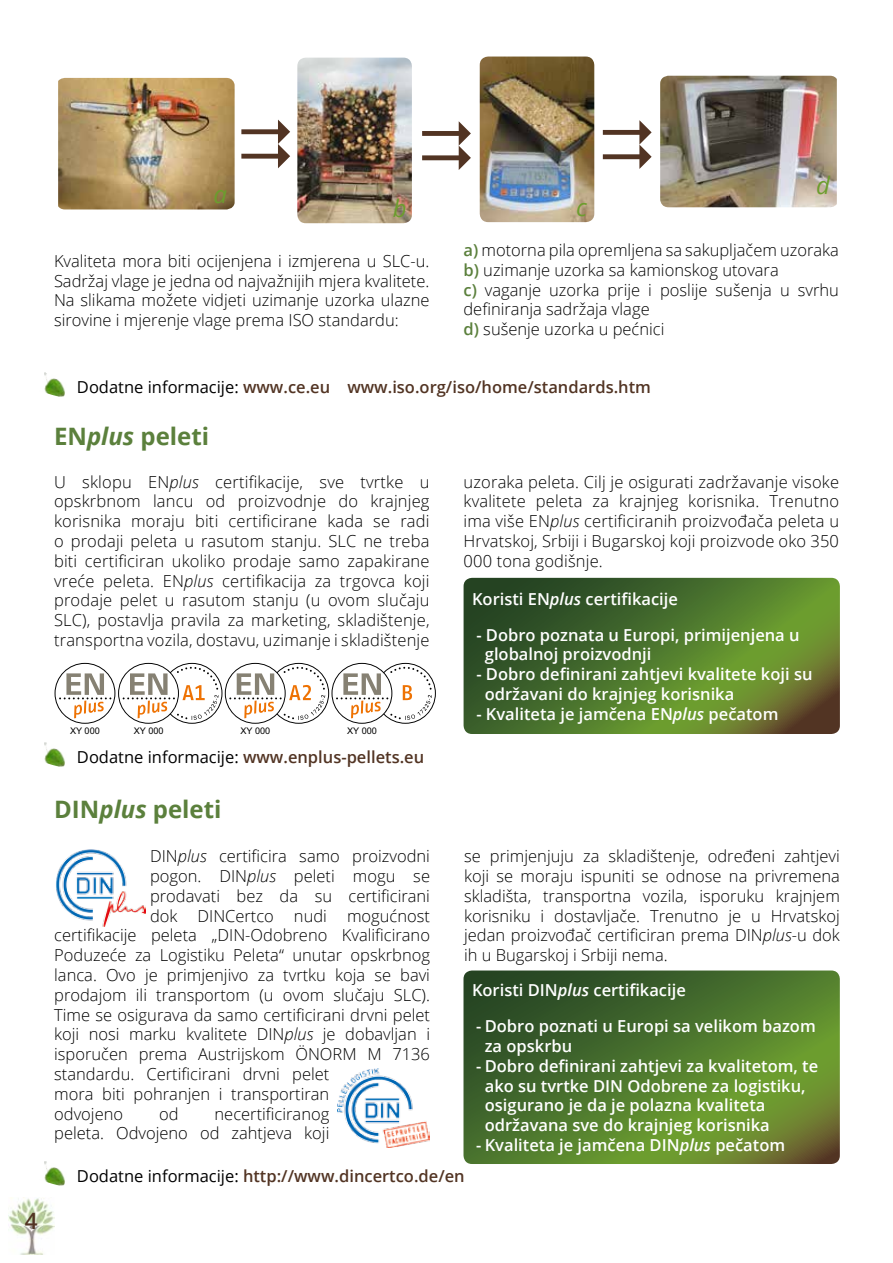
<style>
.page{position:relative;width:893px;height:1263px;background:#fff}
.page>*{position:absolute;margin:0;border:0;box-sizing:border-box;transform-origin:0 0}
.t1{font:700 24px "Open Sans";color:#5b803c}
.t2{font:italic 24px "Open Sans";color:#6c9d2e}
.t3{font:600 22.5px "Open Sans";color:#523423}
.t4{font:300 16.5px/19.8px "Open Sans";color:#000;text-align:justify}
.t5{font:600 16.5px/19.8px "Open Sans";color:#fff}
.t6{font:600 16.5px "Open Sans";color:#523423}
.t7{font:9.15px "Arial";color:#000}
.s1{font-weight:600;color:#5b803c}
.s2{font-weight:400;color:#000}
.s3{font-style:italic}
</style>
<div class="page">
<img style="left:9px;top:1197px;width:45px;height:58px">
<img style="left:44px;top:372px;width:21px;height:25px">
<img style="left:44px;top:742px;width:21px;height:25px">
<img style="left:44px;top:1161px;width:21px;height:25px">
<svg style="left:464px;top:578px;width:376px;height:156px;background:#4e712c"></svg>
<svg style="left:463px;top:970px;width:377px;height:194px;background:#50762d"></svg>
<svg style="left:55px;top:663px;width:381px;height:61px"></svg>
<img style="left:338px;top:1068px;width:91px;height:80px">
<img style="left:56px;top:849px;width:90px;height:77px">
<img style="left:297px;top:58px;width:115px;height:165px">
<img style="left:480px;top:57px;width:114px;height:165px">
<img style="left:660px;top:76px;width:177px;height:131px">
<img style="left:58px;top:78px;width:177px;height:131px">
<h2 class="t3" style="left:25px;top:1205px;width:14px">4</h2>
<h1 class="t2" style="left:214px;top:178px;width:15px">a</h1>
<h1 class="t2" style="left:393px;top:192px;width:15px">b</h1>
<h1 class="t2" style="left:576px;top:191px;width:12px">c</h1>
<h1 class="t2" style="left:816px;top:169px;width:15px">d</h1>
<p class="t4" style="left:54px;top:250px;width:377px">Kvaliteta mora biti ocijenjena i izmjerena u SLC-u.<br>Sadržaj vlage je jedna od najvažnijih mjera kvalitete.<br>Na slikama možete vidjeti uzimanje uzorka ulazne sirovine i mjerenje vlage prema ISO standardu:</p>
<p class="t4" style="left:463px;top:240px;width:377px;text-align:left"><span class="s1">a)</span> motorna pila opremljena sa sakupljačem uzoraka <span class="s1">b)</span> uzimanje uzorka sa kamionskog utovara<br><span class="s1">c)</span> vaganje uzorka prije i poslije sušenja u svrhu definiranja sadržaja vlage<br><span class="s1">d)</span> sušenje uzorka u pećnici</p>
<p class="t6" style="left:77px;top:375px;width:575px"><span class="s2">Dodatne informacije:</span> www.ce.eu www.iso.org/iso/home/standards.htm</p>
<h1 class="t1" style="left:54px;top:419px;width:157px">EN<span class="s3">plus</span> peleti</h1>
<p class="t4" style="left:54px;top:471px;width:377px">U sklopu EN<span class="s3">plus</span> certifikacije, sve tvrtke u opskrbnom lancu od proizvodnje do krajnjeg korisnika moraju biti certificirane kada se radi o prodaji peleta u rasutom stanju. SLC ne treba biti certificiran ukoliko prodaje samo zapakirane vreće peleta. EN<span class="s3">plus</span> certifikacija za trgovca koji prodaje pelet u rasutom stanju (u ovom slučaju SLC), postavlja pravila za marketing, skladištenje, transportna vozila, dostavu, uzimanje i skladištenje</p>
<p class="t4" style="left:464px;top:471px;width:377px">uzoraka peleta. Cilj je osigurati zadržavanje visoke kvalitete peleta za krajnjeg korisnika. Trenutno ima više EN<span class="s3">plus</span> certificiranih proizvođača peleta u Hrvatskoj, Srbiji i Bugarskoj koji proizvode oko 350<br>000 tona godišnje.</p>
<p class="t5" style="left:472px;top:588px;width:207px">Koristi EN<span class="s3">plus</span> certifikacije</p>
<p class="t5" style="left:485px;top:624px;width:316px;text-indent:-8px">- Dobro poznata u Europi, primijenjena u globalnoj proizvodnji</p>
<p class="t5" style="left:485px;top:664px;width:329px;text-indent:-8px">- Dobro definirani zahtjevi kvalitete koji su održavani do krajnjeg korisnika</p>
<p class="t5" style="left:476px;top:704px;width:304px">- Kvaliteta je jamčena EN<span class="s3">plus</span> pečatom</p>
<p class="t7" style="left:70px;top:724px;width:31px">XY 000</p>
<p class="t7" style="left:134px;top:724px;width:31px">XY 000</p>
<p class="t7" style="left:240px;top:724px;width:31px">XY 000</p>
<p class="t7" style="left:347px;top:724px;width:31px">XY 000</p>
<p class="t6" style="left:77px;top:745px;width:349px"><span class="s2">Dodatne informacije:</span> www.enplus-pellets.eu</p>
<h1 class="t1" style="left:54px;top:792px;width:169px">DIN<span class="s3">plus</span> peleti</h1>
<p class="t4" style="left:150px;top:846px;width:281px">DIN<span class="s3">plus</span> certificira samo proizvodni</p>
<p class="t4" style="left:150px;top:866px;width:281px">pogon. DIN<span class="s3">plus</span> peleti mogu se</p>
<p class="t4" style="left:150px;top:885px;width:281px">prodavati bez da su certificirani</p>
<p class="t4" style="left:150px;top:905px;width:281px">dok DINCertco nudi mogućnost</p>
<p class="t4" style="left:54px;top:925px;width:377px">certifikacije peleta „DIN-Odobreno Kvalificirano</p>
<p class="t4" style="left:54px;top:945px;width:377px">Poduzeće za Logistiku Peleta“ unutar opskrbnog</p>
<p class="t4" style="left:54px;top:965px;width:377px">lanca. Ovo je primjenjivo za tvrtku koja se bavi</p>
<p class="t4" style="left:54px;top:984px;width:377px">prodajom ili transportom (u ovom slučaju SLC).</p>
<p class="t4" style="left:54px;top:1004px;width:377px">Time se osigurava da samo certificirani drvni pelet</p>
<p class="t4" style="left:54px;top:1024px;width:377px">koji nosi marku kvalitete DIN<span class="s3">plus</span> je dobavljan i</p>
<p class="t4" style="left:54px;top:1044px;width:377px">isporučen prema Austrijskom ÖNORM M 7136</p>
<p class="t4" style="left:54px;top:1064px;width:277px">standardu. Certificirani drvni pelet</p>
<p class="t4" style="left:54px;top:1083px;width:277px">mora biti pohranjen i transportiran</p>
<p class="t4" style="left:54px;top:1103px;width:70px">odvojeno</p>
<p class="t4" style="left:159px;top:1103px;width:21px">od</p>
<p class="t4" style="left:54px;top:1103px;width:277px;text-align:right">necertificiranog<br>peleta. Odvojeno od zahtjeva koji</p>
<p class="t4" style="left:464px;top:846px;width:377px">se primjenjuju za skladištenje, određeni zahtjevi koji se moraju ispuniti se odnose na privremena skladišta, transportna vozila, isporuku krajnjem korisniku i dostavljače. Trenutno je u Hrvatskoj jedan proizvođač certificiran prema DIN<span class="s3">plus</span>-u dok ih u Bugarskoj i Srbiji nema.</p>
<p class="t5" style="left:472px;top:980px;width:215px">Koristi DIN<span class="s3">plus</span> certifikacije</p>
<p class="t5" style="left:485px;top:1016px;width:333px;text-indent:-8px">- Dobro poznati u Europi sa velikom bazom za opskrbu</p>
<p class="t5" style="left:485px;top:1055px;width:335px;text-indent:-8px">- Dobro definirani zahtjevi za kvalitetom, te ako su tvrtke DIN Odobrene za logistiku, osigurano je da je polazna kvaliteta održavana sve do krajnjeg korisnika</p>
<p class="t5" style="left:476px;top:1135px;width:310px">- Kvaliteta je jamčena DIN<span class="s3">plus</span> pečatom</p>
<p class="t6" style="left:77px;top:1164px;width:389px"><span class="s2">Dodatne informacije:</span> http://www.dincertco.de/en</p>
</div>
